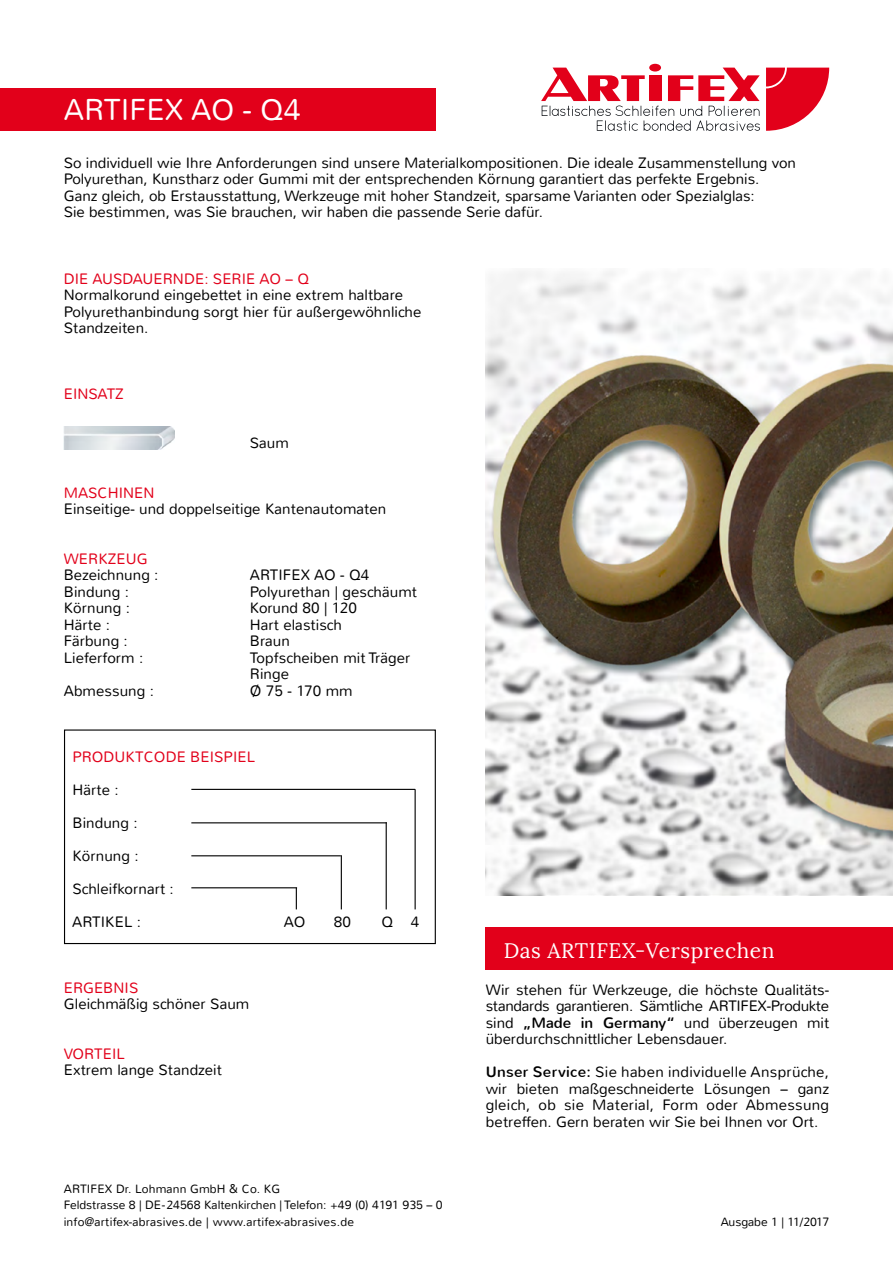
<style>
.page{position:relative;width:893px;height:1263px;background:#fff}
.page>*{position:absolute;margin:0;border:0;box-sizing:border-box;transform-origin:0 0}
.t1{font:300 30px "Nunito";color:#fff}
.t2{font:21px "Lora";letter-spacing:.025em;color:#fff}
.t3{font:300 15px/16.5px "Nunito";color:#000}
.t4{font:300 15px "Nunito";letter-spacing:.005em;color:#e2001a}
.t5{font:300 12px/16.5px "Nunito";color:#000}
.s1{color:#e2001a}
.s2{font-weight:400}
</style>
<div class="page">
<div style="left:486px;top:927px;width:407px;height:43px;background:#e2001a"></div>
<div style="left:64px;top:729px;width:372px;height:215px;border:1px solid #000"></div>
<hr style="left:191px;top:789px;width:224px;height:1px;background:#000">
<hr style="left:191px;top:822px;width:196px;height:1px;background:#000">
<hr style="left:191px;top:855px;width:150px;height:1px;background:#000">
<hr style="left:191px;top:887px;width:106px;height:1px;background:#000">
<hr style="left:415px;top:789px;width:1px;height:120px;background:#000">
<hr style="left:386px;top:822px;width:1px;height:87px;background:#000">
<hr style="left:341px;top:855px;width:1px;height:54px;background:#000">
<svg style="left:296px;top:888px;width:1px;height:21px"></svg>
<div style="left:0;top:88px;width:436px;height:43px;background:#e2001a"></div>
<div style="left:649px;top:64px;width:12px;height:8px;background:#e2001a;border-radius:50%"></div>
<svg style="left:541px;top:68px;width:219px;height:63px"></svg>
<svg style="left:766px;top:68px;width:63px;height:63px"></svg>
<img style="left:486px;top:271px;width:407px;height:624px">
<img style="left:64px;top:426px;width:110px;height:23px">
<p class="t1" style="left:64px;top:90px;width:238px">ARTIFEX AO - Q4</p>
<p class="t3" style="left:64px;top:154px;width:734px">So individuell wie Ihre Anforderungen sind unsere Materialkompositionen. Die ideale Zusammenstellung von Polyurethan, Kunstharz oder Gummi mit der entsprechenden Körnung garantiert das perfekte Ergebnis.<br>Ganz gleich, ob Erstausstattung, Werkzeuge mit hoher Standzeit, sparsame Varianten oder Spezialglas:<br>Sie bestimmen, was Sie brauchen, wir haben die passende Serie dafür.</p>
<p class="t3" style="left:64px;top:270px;width:359px"><span class="s1">DIE AUSDAUERNDE: SERIE AO – Q<br></span>Normalkorund eingebettet in eine extrem haltbare Polyurethanbindung sorgt hier für außergewöhnliche Standzeiten.</p>
<p class="t4" style="left:64px;top:384px;width:62px">EINSATZ</p>
<p class="t3" style="left:250px;top:435px;width:41px">Saum</p>
<p class="t3" style="left:64px;top:484px;width:324px"><span class="s1">Maschinen<br></span>Einseitige- und doppelseitige Kantenautomaten</p>
<p class="t3" style="left:64px;top:550px;width:96px"><span class="s1">Werkzeug<br></span>Bezeichnung :</p>
<p class="t3" style="left:250px;top:567px;width:121px">ARTIFEX AO - Q4</p>
<p class="t3" style="left:64px;top:583px;width:67px">Bindung :</p>
<p class="t3" style="left:250px;top:583px;width:169px">Polyurethan | geschäumt</p>
<p class="t3" style="left:64px;top:600px;width:68px">Körnung :</p>
<p class="t3" style="left:250px;top:600px;width:109px">Korund 80 | 120</p>
<p class="t3" style="left:64px;top:616px;width:48px">Härte :</p>
<p class="t3" style="left:250px;top:616px;width:94px">Hart elastisch</p>
<p class="t3" style="left:64px;top:633px;width:66px">Färbung :</p>
<p class="t3" style="left:250px;top:633px;width:42px">Braun</p>
<p class="t3" style="left:64px;top:649px;width:81px">Lieferform :</p>
<p class="t3" style="left:250px;top:649px;width:162px">Topfscheiben mit Träger<br>Ringe</p>
<p class="t3" style="left:64px;top:682px;width:92px">Abmessung :</p>
<p class="t3" style="left:250px;top:682px;width:104px">Ø 75 - 170 mm</p>
<p class="t4" style="left:72px;top:747px;width:21px">Produktcode</p>
<p class="t4" style="left:190px;top:747px;width:19px">Beispiel</p>
<p class="t3" style="left:72px;top:781px;width:48px">Härte :</p>
<p class="t3" style="left:72px;top:814px;width:67px">Bindung :</p>
<p class="t3" style="left:72px;top:839px;width:103px;line-height:33px">Körnung :<br>Schleifkornart :</p>
<p class="t3" style="left:72px;top:913px;width:71px">ARTIKEL :</p>
<p class="t3" style="left:284px;top:913px;width:23px">AO</p>
<p class="t3" style="left:334px;top:913px;width:19px">80</p>
<p class="t3" style="left:382px;top:913px;width:39px">Q 4</p>
<p class="t3" style="left:64px;top:979px;width:187px"><span class="s1">ergebnis<br></span>Gleichmäßig schöner Saum</p>
<p class="t3" style="left:64px;top:1045px;width:160px"><span class="s1">Vorteil<br></span>Extrem lange Standzeit</p>
<p class="t5" style="left:64px;top:1180px;width:380px">ARTIFEX Dr. Lohmann GmbH &amp; Co. KG<br>Feldstrasse 8 | DE-24568 Kaltenkirchen | Telefon: +49 (0) 4191 935 – 0 info@artifex-abrasives.de | www.artifex-abrasives.de</p>
<p class="t2" style="left:504px;top:938px;width:272px">Das ARTIFEX-Versprechen</p>
<p class="t3" style="left:486px;top:981px;width:345px;text-align:justify">Wir stehen für Werkzeuge, die höchste Qualitäts&shy;standards garantieren. Sämtliche ARTIFEX-Produkte sind <span class="s2">„Made in Germany“</span> und überzeugen mit überdurchschnittlicher Lebensdauer.</p>
<p class="t3" style="left:486px;top:1064px;width:345px;text-align:justify"><span class="s2">Unser Service:</span> Sie haben individuelle Ansprüche, wir bieten maßgeschneiderte Lösungen – ganz gleich, ob sie Material, Form oder Abmessung betreffen. Gern beraten wir Sie bei Ihnen vor Ort.</p>
<p class="t5" style="left:721px;top:1213px;width:110px">Ausgabe 1 | 11/2017</p>
</div>
